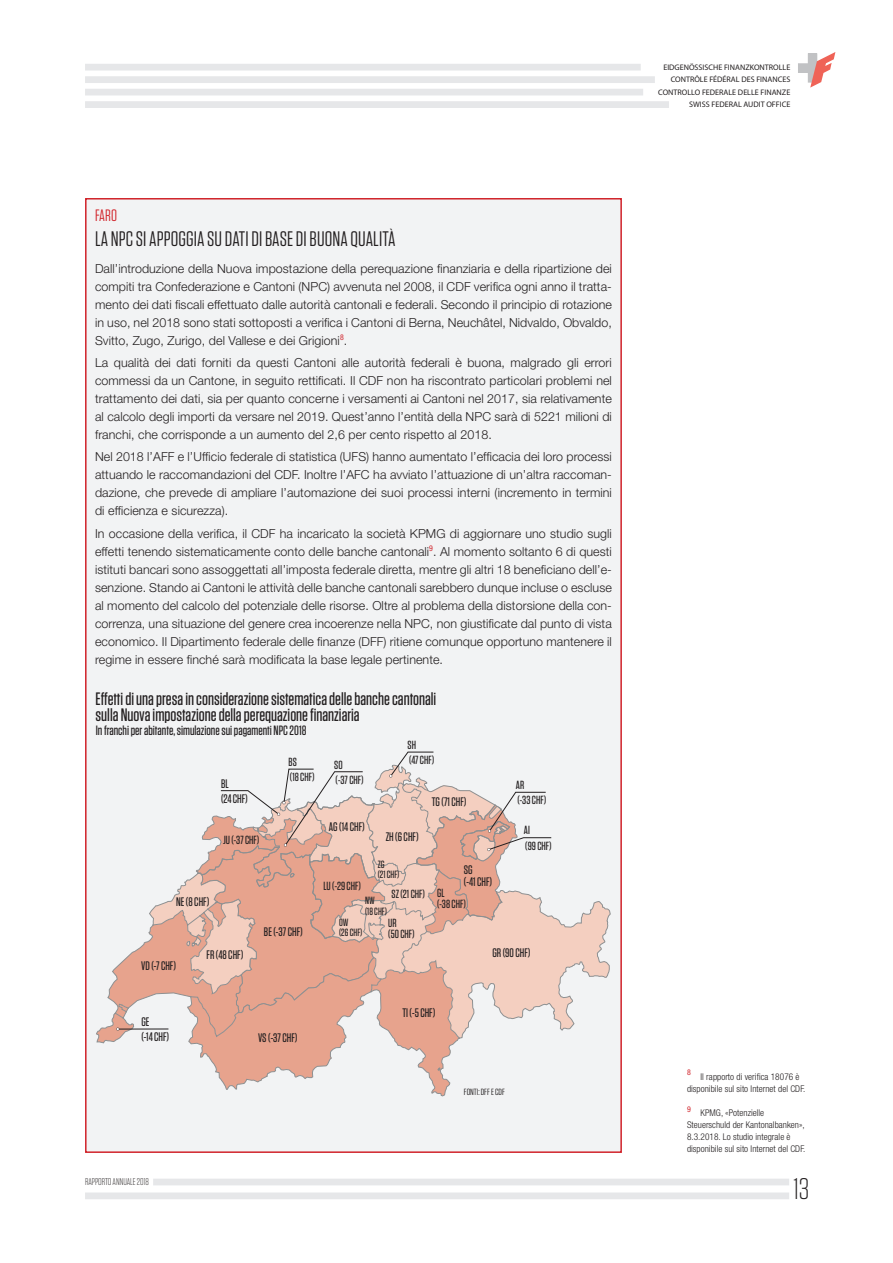
<style>
.page{position:relative;width:893px;height:1263px;background:#fff}
.page>*{position:absolute;margin:0;border:0;box-sizing:border-box;transform-origin:0 0}
.t1{font:300 29.7px "Tungsten";color:#231f20}
.t2{font:21px "Tungsten";letter-spacing:.005em;color:#231f20}
.t3{font:500 18px/15.6px "Tungsten";color:#231f20}
.t4{font:16.5px "Tungsten";color:#d1232a}
.t5{font:500 13.5px "Tungsten";color:#231f20}
.t6{font:300 12.45px/18px "Helvetica Neue LT";letter-spacing:.005em;color:#231f20;text-align:justify}
.t7{font:500 12.45px/15.1px "Tungsten";color:#231f20}
.t8{font:500 11.85px/15.1px "Tungsten";color:#231f20}
.t9{font:500 10.5px/10.5px "Tungsten";color:#231f20}
.t10{font:300 9.75px "Tungsten";color:#231f20}
.t11{font:300 condensed 9.3px/12px "Helvetica Neue LT";letter-spacing:.005em;color:#231f20}
.t12{font:9px "Tungsten";color:#231f20;scale:1.09 1}
.t13{font:300 8.1px/12.6px "Futura LT";color:#231f20;text-align:right}
.t14{font:condensed 7.8px "Helvetica Neue LT";color:#d1232a}
</style>
<div class="page">
<div style="left:808px;top:54px;width:9px;height:28px;border:1px solid #c1c2c4"></div>
<div style="left:798px;top:64px;width:11px;height:8px;background:#c1c2c4"></div>
<svg style="left:810px;top:52px;width:25px;height:36px"></svg>
<div style="left:85px;top:64px;width:556px;height:7px;background:#e6e7e9"></div>
<div style="left:85px;top:76px;width:570px;height:7px;background:#e6e7e9"></div>
<div style="left:85px;top:89px;width:558px;height:6px;background:#e6e7e9"></div>
<div style="left:85px;top:101px;width:584px;height:7px;background:#e6e7e9"></div>
<div style="left:86px;top:199px;width:535px;height:953px;background:#f2f3f4"></div>
<svg style="left:96px;top:752px;width:515px;height:345px"></svg>
<div style="left:85px;top:1179px;width:723px;height:6px;background:#e6e7e9"></div>
<div style="left:85px;top:1192px;width:723px;height:7px;background:#e6e7e9"></div>
<div style="left:789px;top:1172px;width:24px;height:31px;background:#fff"></div>
<div style="left:81px;top:1176px;width:72px;height:13px;background:#fff"></div>
<h3 class="t4" style="left:95px;top:207px;width:24px">FARO</h3>
<h2 class="t2" style="left:95px;top:228px;width:302px">LA NPC SI APPOGGIA SU DATI DI BASE DI BUONA QUALITÀ</h2>
<p class="t6" style="left:95px;top:259px;width:518px">Dall’introduzione della Nuova impostazione della perequazione finanziaria e della ripartizione dei compiti tra Confederazione e Cantoni (NPC) avvenuta nel 2008, il CDF verifica ogni anno il tratta&shy;mento dei dati fiscali effettuato dalle autorità cantonali e federali. Secondo il principio di rotazione in uso, nel 2018 sono stati sottoposti a verifica i Cantoni di Berna, Neuchâtel, Nidvaldo, Obvaldo, Svitto, Zugo, Zurigo, del Vallese e dei Grigioni<sup>8</sup>.</p>
<p class="t6" style="left:95px;top:353px;width:518px">La qualità dei dati forniti da questi Cantoni alle autorità federali è buona, malgrado gli errori commessi da un Cantone, in seguito rettificati. Il CDF non ha riscontrato particolari problemi nel trattamento dei dati, sia per quanto concerne i versamenti ai Cantoni nel 2017, sia relativamente al calcolo degli importi da versare nel 2019. Quest’anno l’entità della NPC sarà di 5221 milioni di franchi, che corrisponde a un aumento del 2,6 per cento rispetto al 2018.</p>
<p class="t6" style="left:95px;top:448px;width:518px">Nel 2018 l’AFF e l’Ufficio federale di statistica (UFS) hanno aumentato l’efficacia dei loro processi attuando le raccomandazioni del CDF. Inoltre l’AFC ha avviato l’attuazione di un’altra raccoman&shy;dazione, che prevede di ampliare l’automazione dei suoi processi interni (incremento in termini di efficienza e sicurezza).</p>
<p class="t6" style="left:95px;top:524px;width:518px">In occasione della verifica, il CDF ha incaricato la società KPMG di aggiornare uno studio sugli effetti tenendo sistematicamente conto delle banche cantonali<sup>9</sup>. Al momento soltanto 6 di questi istituti bancari sono assoggettati all’imposta federale diretta, mentre gli altri 18 beneficiano dell’e&shy;senzione. Stando ai Cantoni le attività delle banche cantonali sarebbero dunque incluse o escluse al momento del calcolo del potenziale delle risorse. Oltre al problema della distorsione della con&shy;correnza, una situazione del genere crea incoerenze nella NPC, non giustificate dal punto di vista economico. Il Dipartimento federale delle finanze (DFF) ritiene comunque opportuno mantenere il regime in essere finché sarà modificata la base legale pertinente.</p>
<h3 class="t3" style="left:96px;top:691px;width:342px">Effetti di una presa in considerazione sistematica delle banche cantonali sulla Nuova impostazione della perequazione finanziaria</h3>
<p class="t5" style="left:96px;top:724px;width:212px">In franchi per abitante, simulazione sui pagamenti NPC 2018</p>
<p class="t7" style="left:221px;top:776px;width:28px">BL<br>(24 CHF)</p>
<p class="t8" style="left:223px;top:833px;width:38px">JU (-37 CHF)</p>
<p class="t8" style="left:289px;top:754px;width:27px">BS<br>(18 CHF)</p>
<p class="t7" style="left:176px;top:894px;width:35px">NE (8 CHF)</p>
<p class="t7" style="left:264px;top:925px;width:40px">BE (-37 CHF)</p>
<p class="t7" style="left:141px;top:959px;width:36px">VD (-7 CHF)</p>
<p class="t7" style="left:207px;top:947px;width:38px">FR (48 CHF)</p>
<p class="t8" style="left:334px;top:757px;width:31px">SO<br>(-37 CHF)</p>
<p class="t7" style="left:329px;top:819px;width:37px">AG (14 CHF)</p>
<p class="t8" style="left:408px;top:737px;width:28px">SH<br>(47 CHF)</p>
<p class="t7" style="left:386px;top:829px;width:34px">ZH (6 CHF)</p>
<p class="t7" style="left:432px;top:794px;width:36px">TG (71 CHF)</p>
<p class="t9" style="left:378px;top:859px;width:23px">ZG<br>(21 CHF)</p>
<p class="t9" style="left:365px;top:895px;width:23px">NW<br>(18 CHF)</p>
<p class="t8" style="left:323px;top:879px;width:39px">LU (-29 CHF)</p>
<p class="t9" style="left:339px;top:917px;width:25px">OW<br>(26 CHF)</p>
<p class="t8" style="left:392px;top:887px;width:35px">SZ (21 CHF)</p>
<p class="t8" style="left:388px;top:917px;width:28px;line-height:11.9px">UR<br>(50 CHF)</p>
<p class="t7" style="left:464px;top:864px;width:30px;line-height:11.9px">SG<br>(-41 CHF)</p>
<p class="t8" style="left:437px;top:887px;width:30px;line-height:11.9px">GL<br>(-38 CHF)</p>
<p class="t8" style="left:516px;top:777px;width:32px">AR<br>(-33 CHF)</p>
<p class="t8" style="left:524px;top:823px;width:29px">AI<br>(99 CHF)</p>
<p class="t7" style="left:492px;top:946px;width:40px">GR (90 CHF)</p>
<p class="t7" style="left:141px;top:1014px;width:29px">GE<br>(-14 CHF)</p>
<p class="t7" style="left:258px;top:1030px;width:41px">VS (-37 CHF)</p>
<p class="t7" style="left:402px;top:1005px;width:34px">TI (-5 CHF)</p>
<p class="t12" style="left:464px;top:1087px;width:39px">FONTI: DFF E CDF</p>
<p class="t10" style="left:85px;top:1177px;width:65px">RAPPORTO ANNUALE 2018</p>
<p class="t13" style="left:658px;top:60px;width:134px">EIDGENÖSSISCHE FINANZKONTROLLE<br>CONTRÔLE FÉDÉRAL DES FINANCES<br>CONTROLLO FEDERALE DELLE FINANZE<br>SWISS FEDERAL AUDIT OFFICE</p>
<p class="t14" style="left:687px;top:1068px;width:5px">8</p>
<p class="t11" style="left:687px;top:1070px;width:120px;text-indent:14px">Il rapporto di verifica 18076 è disponibile sul sito Internet del CDF.</p>
<p class="t14" style="left:687px;top:1105px;width:5px">9</p>
<p class="t11" style="left:687px;top:1107px;width:120px;text-indent:14px">KPMG, «Potenzielle<br>Steuerschuld der Kantonalbanken»,<br>8.3.2018. Lo studio integrale è disponibile sul sito Internet del CDF.</p>
<h1 class="t1" style="left:793px;top:1174px;width:17px">13</h1>
</div>
